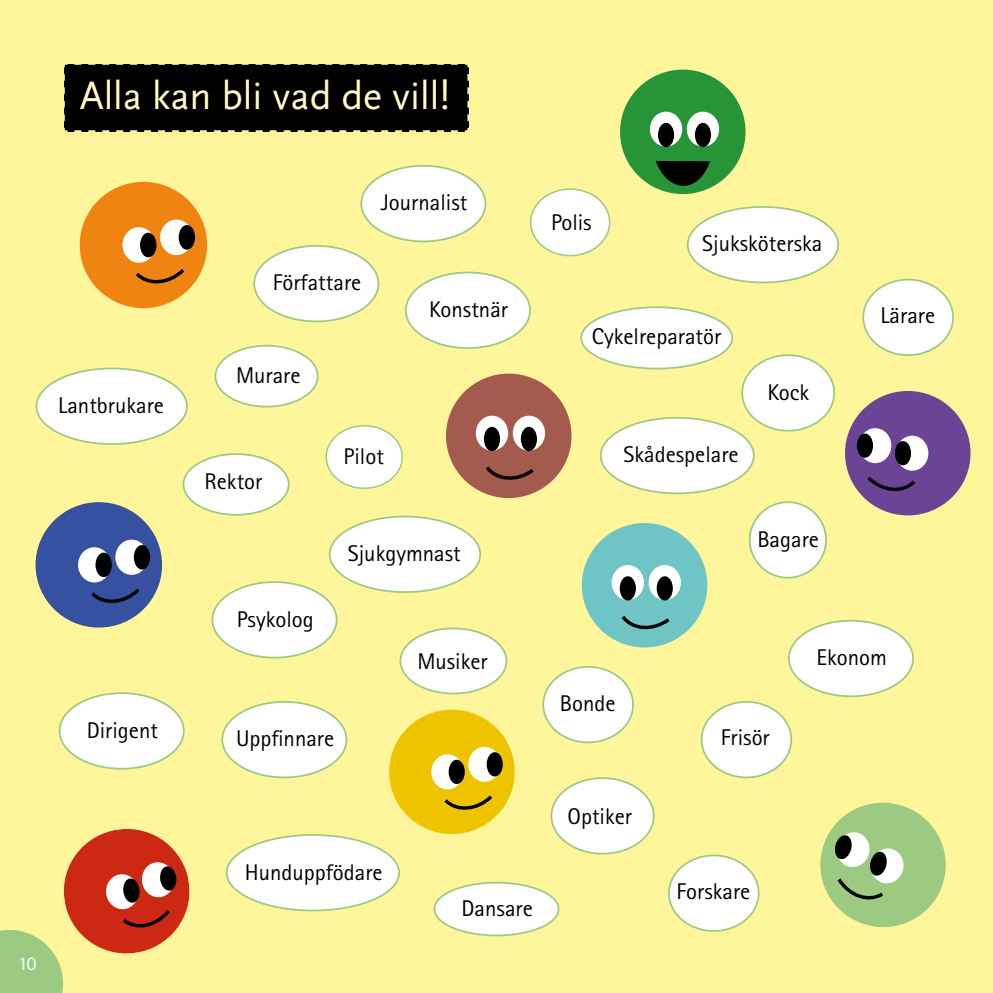
<style>
.page{position:relative;width:993px;height:993px;background:#fff}
.page>*{position:absolute;margin:0;border:0;box-sizing:border-box;transform-origin:0 0}
.t1{font:40.25px "Scala Sans Pro";color:#fff9c7}
.t2{font:22.75px "Agfa Rotis Sans Serif";color:#000}
.t3{font:19.25px "Agfa Rotis Sans Serif";color:#fff}
</style>
<div class="page">
<div style="left:0;top:0;width:992px;height:992px;background:#fff69b"></div>
<div style="left:36px;top:502px;width:126px;height:125px;background:#35519f;border-radius:50%"></div>
<div style="left:115px;top:539px;width:33px;height:35px;background:#fff;border-radius:50%"></div>
<div style="left:78px;top:547px;width:33px;height:35px;background:#fff;border-radius:50%"></div>
<div style="left:134px;top:545px;width:16px;height:24px;background:#000;border-radius:50%"></div>
<div style="left:95px;top:552px;width:17px;height:25px;background:#000;border-radius:50%"></div>
<svg style="left:91px;top:588px;width:49px;height:15px"></svg>
<svg style="left:813px;top:795px;width:138px;height:138px;background:#bfd48d"></svg>
<div style="left:389px;top:709px;width:125px;height:124px;background:#eec400;border-radius:50%"></div>
<div style="left:468px;top:746px;width:32px;height:35px;background:#fff;border-radius:50%"></div>
<div style="left:431px;top:754px;width:32px;height:35px;background:#fff;border-radius:50%"></div>
<div style="left:486px;top:752px;width:16px;height:24px;background:#000;border-radius:50%"></div>
<div style="left:448px;top:759px;width:16px;height:24px;background:#000;border-radius:50%"></div>
<svg style="left:444px;top:795px;width:49px;height:15px"></svg>
<svg style="left:0;top:824px;width:193px;height:168px;background:#deaa6d"></svg>
<div style="left:80px;top:182px;width:127px;height:126px;background:#f08412;border-radius:50%"></div>
<div style="left:160px;top:219px;width:33px;height:36px;background:#fff;border-radius:50%"></div>
<div style="left:122px;top:227px;width:33px;height:36px;background:#fff;border-radius:50%"></div>
<div style="left:179px;top:225px;width:16px;height:24px;background:#000;border-radius:50%"></div>
<div style="left:140px;top:232px;width:16px;height:25px;background:#000;border-radius:50%"></div>
<svg style="left:136px;top:269px;width:49px;height:15px"></svg>
<div style="left:844px;top:391px;width:126px;height:124px;background:#6b4495;border-radius:50%"></div>
<div style="left:858px;top:428px;width:33px;height:35px;background:#fff;border-radius:50%"></div>
<div style="left:895px;top:435px;width:33px;height:35px;background:#fff;border-radius:50%"></div>
<div style="left:856px;top:433px;width:16px;height:24px;background:#000;border-radius:50%"></div>
<div style="left:894px;top:441px;width:16px;height:24px;background:#000;border-radius:50%"></div>
<svg style="left:867px;top:477px;width:48px;height:15px"></svg>
<svg style="left:62px;top:62px;width:408px;height:71px;background:#11110a"></svg>
<div style="left:620px;top:70px;width:125px;height:124px;background:#289438;border-radius:50%"></div>
<div style="left:686px;top:112px;width:33px;height:35px;background:#fff;border-radius:50%"></div>
<div style="left:649px;top:112px;width:33px;height:35px;background:#fff;border-radius:50%"></div>
<div style="left:694px;top:123px;width:16px;height:24px;background:#000;border-radius:50%"></div>
<div style="left:657px;top:123px;width:17px;height:24px;background:#000;border-radius:50%"></div>
<svg style="left:655px;top:161px;width:54px;height:33px"></svg>
<div style="left:863px;top:279px;width:89px;height:76px;background:#fff;border-radius:50%"></div>
<div style="left:862px;top:278px;width:91px;height:78px;border:2px solid #9cca82;border-radius:50%"></div>
<div style="left:742px;top:355px;width:91px;height:75px;background:#fff;border-radius:50%"></div>
<div style="left:741px;top:354px;width:93px;height:77px;border:2px solid #9cca82;border-radius:50%"></div>
<div style="left:668px;top:855px;width:90px;height:75px;background:#fff;border-radius:50%"></div>
<div style="left:668px;top:854px;width:91px;height:77px;border:2px solid #9cca82;border-radius:50%"></div>
<div style="left:222px;top:701px;width:124px;height:76px;background:#fff;border-radius:50%"></div>
<div style="left:221px;top:700px;width:126px;height:78px;border:2px solid #9cca82;border-radius:50%"></div>
<div style="left:326px;top:425px;width:76px;height:63px;background:#fff;border-radius:50%"></div>
<div style="left:325px;top:425px;width:78px;height:64px;border:1px solid #9cca82;border-radius:50%"></div>
<div style="left:254px;top:246px;width:124px;height:75px;background:#fff;border-radius:50%"></div>
<div style="left:253px;top:245px;width:126px;height:77px;border:2px solid #9cca82;border-radius:50%"></div>
<div style="left:530px;top:189px;width:79px;height:66px;background:#fff;border-radius:50%"></div>
<div style="left:529px;top:188px;width:81px;height:68px;border:2px solid #9cca82;border-radius:50%"></div>
<div style="left:446px;top:373px;width:125px;height:125px;background:#a45a4d;border-radius:50%"></div>
<div style="left:512px;top:415px;width:33px;height:35px;background:#fff;border-radius:50%"></div>
<div style="left:475px;top:415px;width:33px;height:35px;background:#fff;border-radius:50%"></div>
<div style="left:520px;top:427px;width:17px;height:24px;background:#000;border-radius:50%"></div>
<div style="left:483px;top:427px;width:17px;height:24px;background:#000;border-radius:50%"></div>
<svg style="left:486px;top:466px;width:48px;height:14px"></svg>
<div style="left:581px;top:523px;width:126px;height:124px;background:#6fc4c5;border-radius:50%"></div>
<div style="left:648px;top:565px;width:32px;height:35px;background:#fff;border-radius:50%"></div>
<div style="left:611px;top:565px;width:32px;height:35px;background:#fff;border-radius:50%"></div>
<div style="left:656px;top:576px;width:16px;height:24px;background:#000;border-radius:50%"></div>
<div style="left:619px;top:576px;width:16px;height:24px;background:#000;border-radius:50%"></div>
<svg style="left:621px;top:616px;width:49px;height:14px"></svg>
<div style="left:543px;top:666px;width:89px;height:76px;background:#fff;border-radius:50%"></div>
<div style="left:542px;top:665px;width:91px;height:78px;border:2px solid #9cca82;border-radius:50%"></div>
<div style="left:701px;top:701px;width:90px;height:76px;background:#fff;border-radius:50%"></div>
<div style="left:700px;top:700px;width:92px;height:78px;border:2px solid #9cca82;border-radius:50%"></div>
<div style="left:361px;top:166px;width:124px;height:75px;background:#fff;border-radius:50%"></div>
<div style="left:360px;top:165px;width:126px;height:77px;border:2px solid #9cca82;border-radius:50%"></div>
<div style="left:226px;top:834px;width:173px;height:76px;background:#fff;border-radius:50%"></div>
<div style="left:226px;top:833px;width:174px;height:78px;border:2px solid #9cca82;border-radius:50%"></div>
<div style="left:687px;top:207px;width:150px;height:75px;background:#fff;border-radius:50%"></div>
<div style="left:686px;top:206px;width:152px;height:77px;border:2px solid #9cca82;border-radius:50%"></div>
<div style="left:329px;top:516px;width:151px;height:76px;background:#fff;border-radius:50%"></div>
<div style="left:329px;top:515px;width:152px;height:77px;border:2px solid #9cca82;border-radius:50%"></div>
<div style="left:400px;top:628px;width:106px;height:65px;background:#fff;border-radius:50%"></div>
<div style="left:399px;top:627px;width:108px;height:67px;border:2px solid #9cca82;border-radius:50%"></div>
<div style="left:215px;top:345px;width:102px;height:61px;background:#fff;border-radius:50%"></div>
<div style="left:214px;top:345px;width:104px;height:62px;border:2px solid #9cca82;border-radius:50%"></div>
<div style="left:212px;top:582px;width:124px;height:75px;background:#fff;border-radius:50%"></div>
<div style="left:211px;top:581px;width:126px;height:77px;border:2px solid #9cca82;border-radius:50%"></div>
<div style="left:405px;top:272px;width:125px;height:76px;background:#fff;border-radius:50%"></div>
<div style="left:405px;top:271px;width:125px;height:78px;border:2px solid #9cca82;border-radius:50%"></div>
<div style="left:434px;top:882px;width:124px;height:53px;background:#fff;border-radius:50%"></div>
<div style="left:433px;top:881px;width:126px;height:55px;border:2px solid #9cca82;border-radius:50%"></div>
<div style="left:59px;top:693px;width:125px;height:75px;background:#fff;border-radius:50%"></div>
<div style="left:59px;top:692px;width:125px;height:77px;border:2px solid #9cca82;border-radius:50%"></div>
<div style="left:788px;top:620px;width:124px;height:76px;background:#fff;border-radius:50%"></div>
<div style="left:787px;top:619px;width:126px;height:78px;border:2px solid #9cca82;border-radius:50%"></div>
<div style="left:551px;top:777px;width:102px;height:76px;background:#fff;border-radius:50%"></div>
<div style="left:550px;top:777px;width:104px;height:77px;border:2px solid #9cca82;border-radius:50%"></div>
<div style="left:749px;top:502px;width:76px;height:75px;background:#fff;border-radius:50%"></div>
<div style="left:748px;top:501px;width:78px;height:77px;border:2px solid #9cca82;border-radius:50%"></div>
<div style="left:581px;top:307px;width:151px;height:61px;background:#fff;border-radius:50%"></div>
<div style="left:580px;top:306px;width:152px;height:63px;border:2px solid #9cca82;border-radius:50%"></div>
<div style="left:600px;top:417px;width:153px;height:76px;background:#fff;border-radius:50%"></div>
<div style="left:599px;top:417px;width:155px;height:77px;border:2px solid #9cca82;border-radius:50%"></div>
<div style="left:183px;top:454px;width:105px;height:60px;background:#fff;border-radius:50%"></div>
<div style="left:182px;top:453px;width:107px;height:62px;border:2px solid #9cca82;border-radius:50%"></div>
<div style="left:36px;top:368px;width:151px;height:76px;background:#fff;border-radius:50%"></div>
<div style="left:36px;top:367px;width:152px;height:78px;border:2px solid #9cca82;border-radius:50%"></div>
<h1 class="t1" style="left:80px;top:73px;width:372px">Alla kan bli vad de vill!</h1>
<p class="t2" style="left:58px;top:392px;width:107px">Lantbrukare</p>
<p class="t2" style="left:87px;top:716px;width:73px">Dirigent</p>
<p class="t3" style="left:18px;top:952px;width:20px">10</p>
<p class="t2" style="left:381px;top:189px;width:88px">Journalist</p>
<p class="t2" style="left:273px;top:269px;width:90px">Författare</p>
<p class="t2" style="left:236px;top:361px;width:66px">Murare</p>
<p class="t2" style="left:429px;top:296px;width:80px">Konstnär</p>
<p class="t2" style="left:204px;top:467px;width:59px">Rektor</p>
<p class="t2" style="left:236px;top:605px;width:79px">Psykolog</p>
<p class="t2" style="left:343px;top:443px;width:42px">Pilot</p>
<p class="t2" style="left:348px;top:539px;width:114px">Sjukgymnast</p>
<p class="t2" style="left:417px;top:648px;width:72px">Musiker</p>
<p class="t2" style="left:236px;top:725px;width:100px">Uppfinnare</p>
<p class="t2" style="left:551px;top:209px;width:42px">Polis</p>
<p class="t2" style="left:702px;top:230px;width:122px">Sjuksköterska</p>
<p class="t2" style="left:591px;top:323px;width:131px">Cykelreparatör</p>
<p class="t2" style="left:623px;top:441px;width:116px">Skådespelare</p>
<p class="t2" style="left:767px;top:378px;width:43px">Kock</p>
<p class="t2" style="left:757px;top:525px;width:63px">Bagare</p>
<p class="t2" style="left:880px;top:301px;width:56px">Lärare</p>
<p class="t2" style="left:559px;top:690px;width:57px">Bonde</p>
<p class="t2" style="left:720px;top:723px;width:50px">Frisör</p>
<p class="t2" style="left:816px;top:644px;width:72px">Ekonom</p>
<p class="t2" style="left:245px;top:858px;width:139px">Hunduppfödare</p>
<p class="t2" style="left:461px;top:894px;width:73px">Dansare</p>
<p class="t2" style="left:567px;top:802px;width:66px">Optiker</p>
<p class="t2" style="left:676px;top:877px;width:75px">Forskare</p>
</div>
